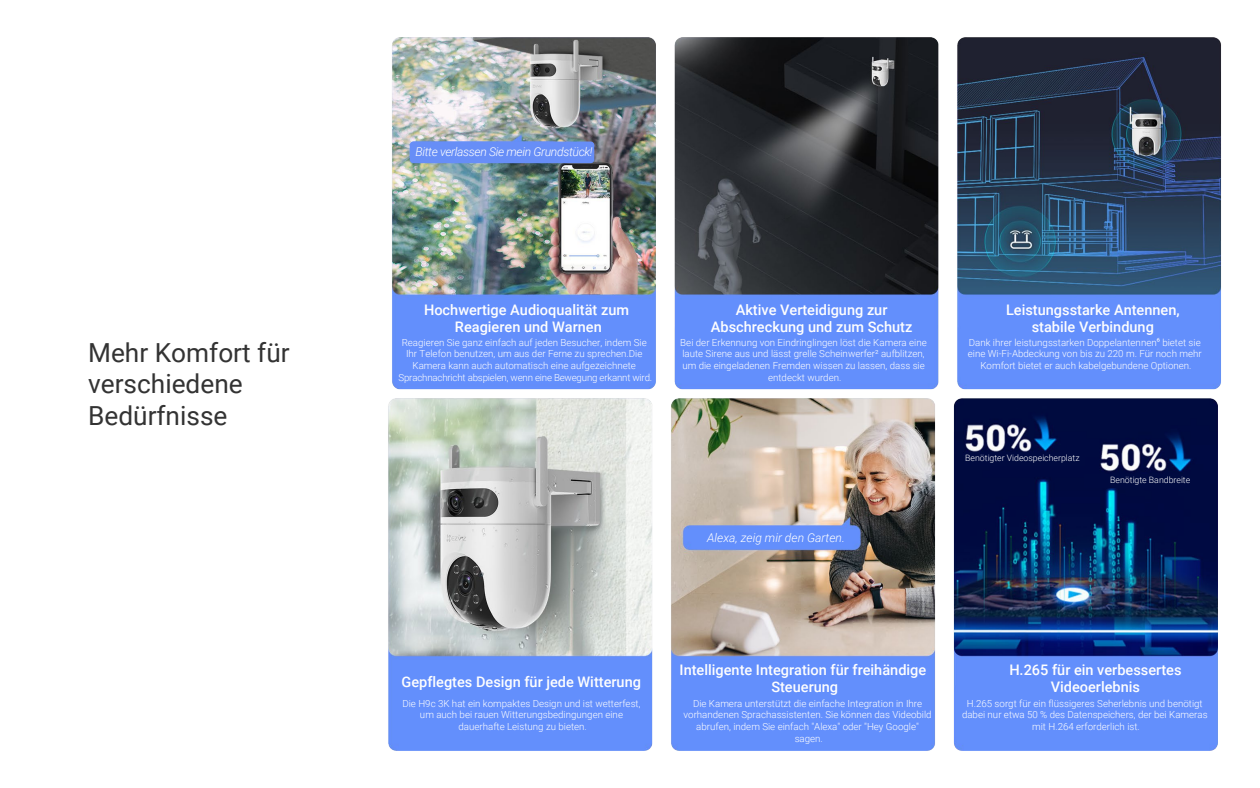
<style>
.page{position:relative;width:1260px;height:788px;background:#fff}
.page>*{position:absolute;margin:0;border:0;box-sizing:border-box;transform-origin:0 0}
.t1{font:26.25px/31.5px "Roboto";color:#333}
.t2{font:500 14.53px/17.4px "Roboto";color:#fefefe;text-align:center}
.t3{font:italic 300 12.08px "Roboto";letter-spacing:-.03em;color:#fff}
.t4{font:italic 300 12.08px "Roboto";color:#fff}
.t5{font:300 9.71px/11.7px "Roboto";color:#fefefe;text-align:center}
.t6{font:300 8.75px "Roboto";color:#fefefe}
.s1{font-family:"Myriad Pro";font-weight:400}
</style>
<div class="page">
<img style="left:388px;top:398px;width:830px;height:353px">
<img style="left:392px;top:37px;width:829px;height:353px">
<div style="left:410px;top:141px;width:184px;height:22px;background:#678ef7;border-radius:4px"></div>
<div style="left:964px;top:452px;width:120px;height:14px;background:#000a40"></div>
<div style="left:1084px;top:474px;width:121px;height:13px;background:#000a40"></div>
<h1 class="t1" style="left:88px;top:336px;width:203px">Mehr Komfort für verschiedene<br>Bedürfnisse</h1>
<p class="t3" style="left:416px;top:144px;width:179px">Bitte verlassen Sie mein Grundstück!</p>
<h2 class="t2" style="left:424px;top:300px;width:207px">Hochwertige Audioqualität zum<br>Reagieren und Warnen</h2>
<p class="t5" style="left:399px;top:336px;width:255px">Reagieren Sie ganz einfach auf jeden Besucher, indem Sie Ihr Telefon benutzen, um aus der Ferne zu sprechen.Die Kamera kann auch automatisch eine aufgezeichnete Sprachnachricht abspielen, wenn eine Bewegung erkannt wird.</p>
<h2 class="t2" style="left:711px;top:300px;width:203px">Aktive Verteidigung zur<br>Abschreckung und zum Schutz</h2>
<h2 class="t2" style="left:1006px;top:300px;width:175px">Leistungsstarke Antennen, stabile Verbindung</h2>
<p class="t5" style="left:680px;top:336px;width:248px">Bei der Erkennung von Eindringlingen löst die Kamera eine laute Sirene aus und lässt grelle Scheinwerfer² aufblitzen, um die eingeladenen Fremden wissen zu lassen, dass sie entdeckt wurden.</p>
<p class="t5" style="left:968px;top:336px;width:235px">Dank ihrer leistungsstarken Doppelantennen<span class="s1">6</span> bietet sie eine Wi-Fi-Abdeckung von bis zu 220 m. Für noch mehr<br>Komfort bietet er auch kabelgebundene Optionen.</p>
<p class="t4" style="left:707px;top:529px;width:139px">Alexa, zeig mir den Garten.</p>
<p class="t6" style="left:965px;top:451px;width:116px">Benötigter Videospeicherplatz</p>
<p class="t6" style="left:1110px;top:474px;width:82px">Benötigte Bandbreite</p>
<h2 class="t2" style="left:401px;top:672px;width:241px">Gepflegtes Design für jede Witterung</h2>
<h2 class="t2" style="left:680px;top:660px;width:248px">Intelligente Integration für freihändige<br>Steuerung</h2>
<h2 class="t2" style="left:1009px;top:660px;width:174px">H.265 für ein verbessertes<br>Videoerlebnis</h2>
<p class="t5" style="left:402px;top:696px;width:240px">Die H9c 3K hat ein kompaktes Design und ist wetterfest, um auch bei rauen Witterungsbedingungen eine dauerhafte Leistung zu bieten.</p>
<p class="t5" style="left:684px;top:696px;width:250px">Die Kamera unterstützt die einfache Integration in Ihre vorhandenen Sprachassistenten. Sie können das Videobild abrufen, indem Sie einfach "Alexa" oder "Hey Google" sagen.</p>
<p class="t5" style="left:962px;top:696px;width:247px">H.265 sorgt für ein flüssigeres Seherlebnis und benötigt dabei nur etwa 50 % des Datenspeichers, der bei Kameras mit H.264 erforderlich ist.</p>
</div>
